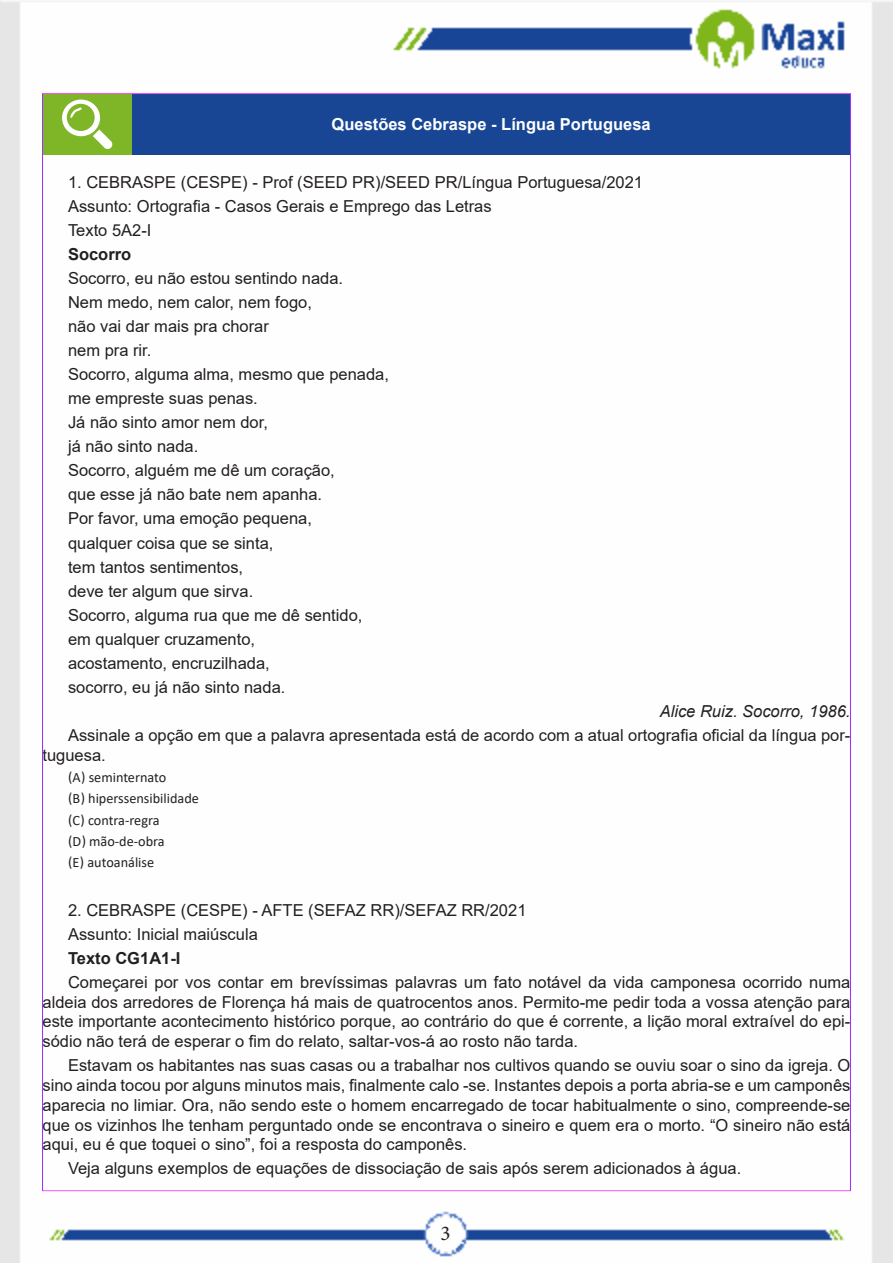
<style>
.page{position:relative;width:893px;height:1263px;background:#fff}
.page>*{position:absolute;margin:0;border:0;box-sizing:border-box;transform-origin:0 0}
.t1{font:21px "Minion Pro";color:#231f20}
.t2{font:16.5px/24px "Arial";color:#231f20}
.t3{font:700 16.5px "Arial";color:#fff}
.t4{font:italic 16.5px "Arial";color:#231f20}
.t5{font:700 16.5px "Arial";color:#231f20}
.t6{font:14.25px/21.3px "Calibri";color:#231f20}
</style>
<div class="page">
<img style="left:0;top:0;width:893px;height:1263px">
<div style="left:43px;top:94px;width:89px;height:61px;background:#7fb628"></div>
<div style="left:132px;top:94px;width:718px;height:61px;background:#184695"></div>
<svg style="left:62px;top:100px;width:51px;height:49px"></svg>
<hr style="left:42px;top:94px;width:1px;height:1097px;background:#93f">
<hr style="left:850px;top:94px;width:1px;height:1097px;background:#93f">
<p class="t3" style="left:332px;top:113px;width:321px">Questões Cebraspe - Língua Portuguesa</p>
<p class="t2" style="left:68px;top:170px;width:576px">1. CEBRASPE (CESPE) - Prof (SEED PR)/SEED PR/Língua Portuguesa/2021<br>Assunto: Ortografia - Casos Gerais e Emprego das Letras<br>Texto 5A2-I</p>
<p class="t5" style="left:68px;top:242px;width:65px">Socorro</p>
<p class="t2" style="left:68px;top:266px;width:322px">Socorro, eu não estou sentindo nada.<br>Nem medo, nem calor, nem fogo,<br>não vai dar mais pra chorar<br>nem pra rir.<br>Socorro, alguma alma, mesmo que penada, me empreste suas penas.<br>Já não sinto amor nem dor,<br>já não sinto nada.<br>Socorro, alguém me dê um coração,<br>que esse já não bate nem apanha.<br>Por favor, uma emoção pequena,<br>qualquer coisa que se sinta,<br>tem tantos sentimentos,<br>deve ter algum que sirva.<br>Socorro, alguma rua que me dê sentido, em qualquer cruzamento,<br>acostamento, encruzilhada,<br>socorro, eu já não sinto nada.</p>
<p class="t4" style="left:660px;top:700px;width:192px">Alice Ruiz. Socorro, 1986.</p>
<p class="t2" style="left:43px;top:725px;width:809px;line-height:19.8px;text-indent:26px">Assinale a opção em que a palavra apresentada está de acordo com a atual ortografia oficial da língua por&shy;tuguesa.</p>
<p class="t6" style="left:68px;top:766px;width:132px">(A) seminternato<br>(B) hiperssensibilidade (C) contra-regra<br>(D) mão-de-obra<br>(E) autoanálise</p>
<p class="t2" style="left:68px;top:898px;width:460px">2. CEBRASPE (CESPE) - AFTE (SEFAZ RR)/SEFAZ RR/2021<br>Assunto: Inicial maiúscula</p>
<p class="t5" style="left:68px;top:946px;width:114px">Texto CG1A1-I</p>
<p class="t2" style="left:43px;top:972px;width:809px;line-height:19.8px;text-align:justify;text-indent:26px">Começarei por vos contar em brevíssimas palavras um fato notável da vida camponesa ocorrido numa aldeia dos arredores de Florença há mais de quatrocentos anos. Permito-me pedir toda a vossa atenção para este importante acontecimento histórico porque, ao contrário do que é corrente, a lição moral extraível do epi&shy;sódio não terá de esperar o fim do relato, saltar-vos-á ao rosto não tarda.</p>
<p class="t2" style="left:43px;top:1055px;width:809px;line-height:19.8px;text-align:justify;text-indent:26px">Estavam os habitantes nas suas casas ou a trabalhar nos cultivos quando se ouviu soar o sino da igreja. O sino ainda tocou por alguns minutos mais, finalmente calo -se. Instantes depois a porta abria-se e um camponês aparecia no limiar. Ora, não sendo este o homem encarregado de tocar habitualmente o sino, compreende-se que os vizinhos lhe tenham perguntado onde se encontrava o sineiro e quem era o morto. “O sineiro não está aqui, eu é que toquei o sino”, foi a resposta do camponês.</p>
<p class="t2" style="left:68px;top:1156px;width:675px">Veja alguns exemplos de equações de dissociação de sais após serem adicionados à água.</p>
<p class="t1" style="left:440px;top:1219px;width:12px">3</p>
</div>
